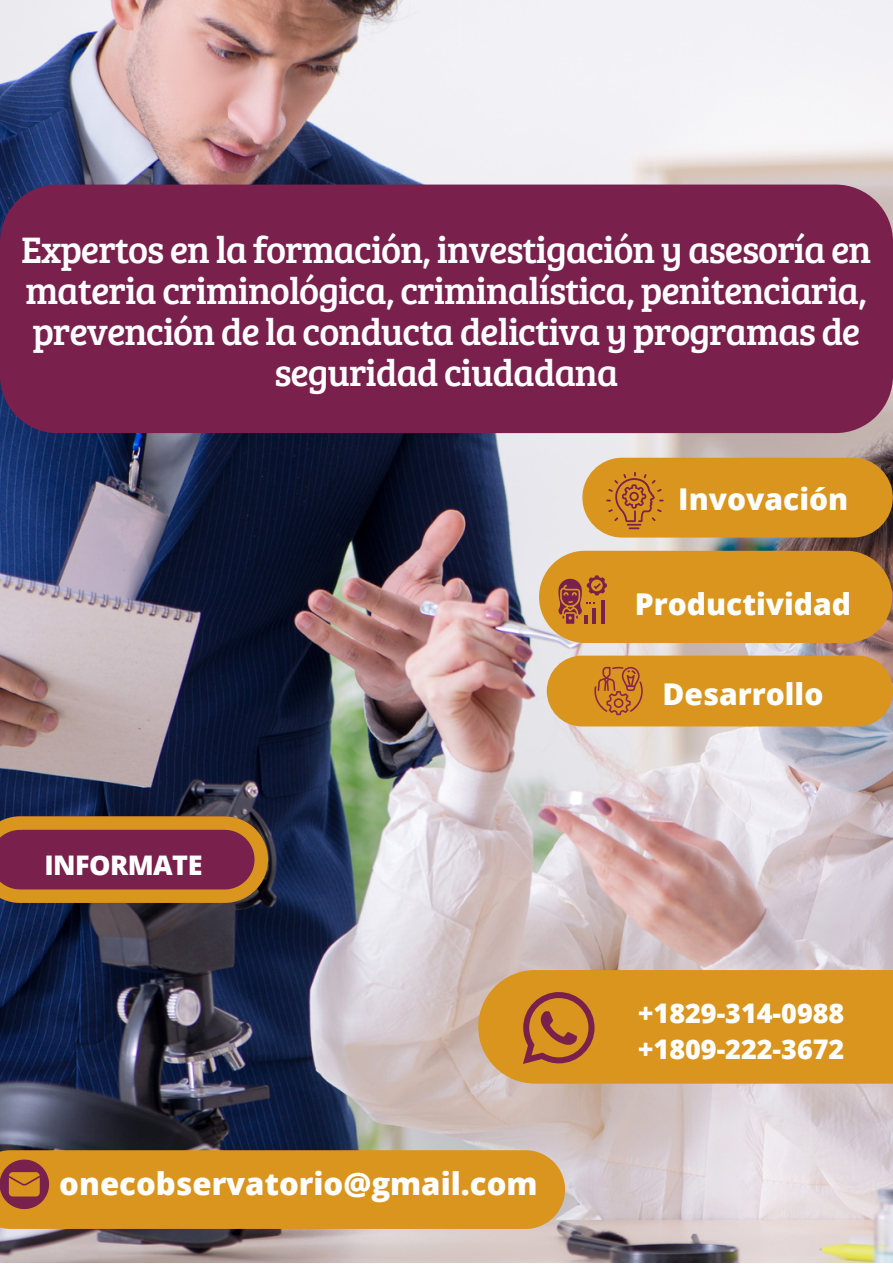
<style>
.page{position:relative;width:893px;height:1264px;background:#fff}
.page>*{position:absolute;margin:0;border:0;box-sizing:border-box;transform-origin:0 0}
.t1{font:38.1px/41.1px "Bree Serif";letter-spacing:-.03em;color:#fff;text-align:center}
.t2{font:800 31.05px "Open Sans";color:#fff}
.t3{font:800 30px "Open Sans";color:#fff}
.t4{font:800 27px/35.8px "Open Sans";color:#fff}
.t5{font:800 27px "Open Sans";letter-spacing:-.02em;color:#fff}
</style>
<div class="page">
<img style="left:0;top:0;width:892px;height:1262px">
<div style="left:0;top:184px;width:892px;height:249px;background:#79214c"></div>
<div style="left:582px;top:457px;width:310px;height:80px;background:#d9951d;border-radius:40px"></div>
<svg style="left:606px;top:472px;width:57px;height:57px"></svg>
<div style="left:539px;top:551px;width:353px;height:92px;background:#d9951d;border-radius:46px"></div>
<svg style="left:558px;top:575px;width:48px;height:48px"></svg>
<div style="left:546px;top:655px;width:346px;height:71px;background:#d9951d;border-radius:35px"></div>
<svg style="left:594px;top:667px;width:48px;height:48px"></svg>
<svg style="left:0;top:816px;width:268px;height:86px;background:#94463b"></svg>
<div style="left:478px;top:970px;width:414px;height:113px;background:#d9951d"></div>
<svg style="left:523px;top:992px;width:71px;height:72px;background:#b86d2c"></svg>
<div style="left:0;top:1150px;width:565px;height:78px;background:#d9951d"></div>
<p class="t1" style="left:21px;top:227px;width:851px">Expertos en la formación, investigación y asesoría en materia criminológica, criminalística, penitenciaria, prevención de la conducta delictiva y programas de seguridad ciudadana</p>
<p class="t3" style="left:678px;top:478px;width:171px">Invovación</p>
<p class="t3" style="left:634px;top:583px;width:218px">Productividad</p>
<p class="t5" style="left:44px;top:846px;width:160px">INFORMATE</p>
<p class="t2" style="left:59px;top:1162px;width:480px">onecobservatorio@gmail.com</p>
<p class="t3" style="left:662px;top:673px;width:162px">Desarrollo</p>
<p class="t4" style="left:638px;top:994px;width:207px">+1829-314-0988 +1809-222-3672</p>
</div>
